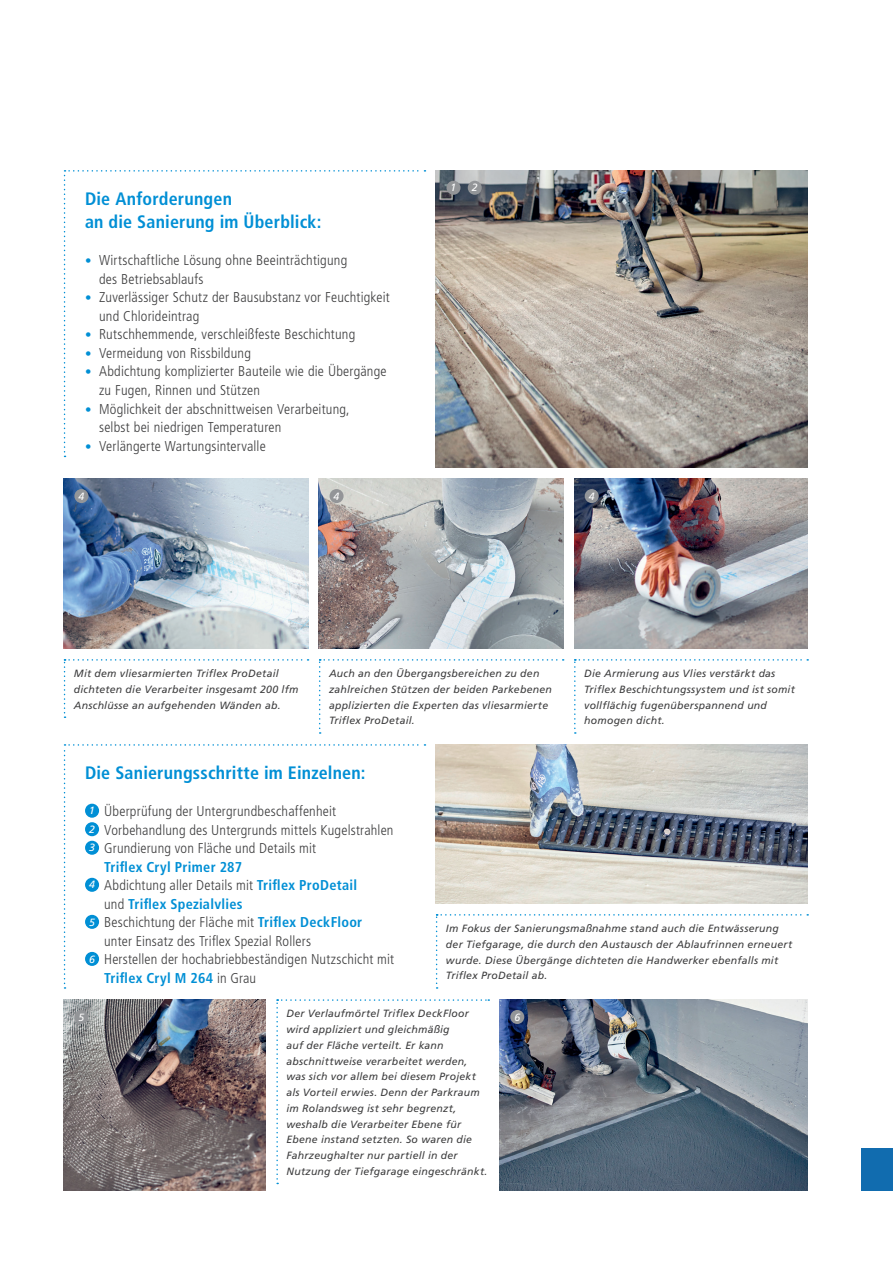
<style>
.page{position:relative;width:893px;height:1263px;background:#fff}
.page>*{position:absolute;margin:0;border:0;box-sizing:border-box;transform-origin:0 0}
.t1{font:700 condensed 18px/23.4px "Frutiger LT Pro";letter-spacing:.01em;color:#008fd5}
.t2{font:300 condensed 14.25px/18.5px "Frutiger LT Pro";letter-spacing:.015em;color:#3e3e3f}
.t3{font:700 condensed 14.25px "Frutiger LT Pro";letter-spacing:.02em;color:#008fd5}
.t4{font:italic 10.5px/15.8px "Frutiger LT Pro";letter-spacing:.025em;color:#3e3e3f}
.t5{font:italic 10.5px "Frutiger LT Pro";color:#fff}
.s1{font-size:12.9px;color:#008fd5}
.s2{font-weight:400;font-style:italic;font-stretch:normal;font-size:10.5px;color:#fff}
.s3{font-weight:700;color:#008fd5}
.s4{font-weight:300;color:#3e3e3f}
</style>
<div class="page">
<svg style="left:64px;top:170px;width:361px;height:287px"></svg>
<div style="left:861px;top:1148px;width:32px;height:43px;background:#116caf"></div>
<svg style="left:64px;top:744px;width:361px;height:245px"></svg>
<svg style="left:64px;top:659px;width:245px;height:59px"></svg>
<img style="left:436px;top:170px;width:372px;height:298px">
<img style="left:64px;top:478px;width:244px;height:170px">
<img style="left:319px;top:478px;width:244px;height:170px">
<img style="left:574px;top:478px;width:234px;height:170px">
<img style="left:436px;top:744px;width:372px;height:160px">
<img style="left:64px;top:999px;width:202px;height:192px">
<img style="left:500px;top:999px;width:308px;height:192px">
<div style="left:446px;top:181px;width:14px;height:14px;background:#939598;border-radius:50%"></div>
<div style="left:468px;top:181px;width:14px;height:14px;background:#939598;border-radius:50%"></div>
<svg style="left:319px;top:659px;width:245px;height:75px"></svg>
<svg style="left:574px;top:659px;width:234px;height:75px"></svg>
<div style="left:74px;top:489px;width:14px;height:14px;background:#939598;border-radius:50%"></div>
<svg style="left:436px;top:914px;width:372px;height:75px"></svg>
<svg style="left:276px;top:999px;width:213px;height:185px"></svg>
<div style="left:330px;top:489px;width:14px;height:14px;background:#939598;border-radius:50%"></div>
<div style="left:585px;top:489px;width:14px;height:14px;background:#939598;border-radius:50%"></div>
<div style="left:74px;top:1010px;width:14px;height:14px;background:#939598;border-radius:50%"></div>
<div style="left:510px;top:1010px;width:14px;height:14px;background:#939598;border-radius:50%"></div>
<h1 class="t1" style="left:85px;top:187px;width:238px">Die Anforderungen<br>an die Sanierung im Überblick:</h1>
<h2 class="t2" style="left:99px;top:251px;width:250px;text-indent:-14px"><span class="s1">•</span> Wirtschaftliche Lösung ohne Beeinträchtigung des Betriebsablaufs</h2>
<h2 class="t2" style="left:99px;top:288px;width:292px;text-indent:-14px"><span class="s1">•</span> Zuverlässiger Schutz der Bausubstanz vor Feuchtigkeit und Chlorideintrag</h2>
<h2 class="t2" style="left:85px;top:325px;width:272px"><span class="s1">•</span> Rutschhemmende, verschleißfeste Beschichtung</h2>
<h2 class="t2" style="left:85px;top:344px;width:167px"><span class="s1">•</span> Vermeidung von Rissbildung</h2>
<h2 class="t2" style="left:99px;top:362px;width:289px;text-indent:-14px"><span class="s1">•</span> Abdichtung komplizierter Bauteile wie die Übergänge zu Fugen, Rinnen und Stützen</h2>
<h2 class="t2" style="left:99px;top:399px;width:252px;text-indent:-14px"><span class="s1">•</span> Möglichkeit der abschnittweisen Verarbeitung, selbst bei niedrigen Temperaturen</h2>
<h2 class="t2" style="left:85px;top:437px;width:182px"><span class="s1">•</span> Verlängerte Wartungsintervalle</h2>
<p class="t5" style="left:451px;top:182px;width:7px">1</p>
<p class="t5" style="left:472px;top:182px;width:7px">2</p>
<p class="t5" style="left:79px;top:490px;width:7px">4</p>
<p class="t5" style="left:334px;top:490px;width:7px">4</p>
<p class="t5" style="left:589px;top:490px;width:7px">4</p>
<p class="t4" style="left:74px;top:666px;width:226px">Mit dem vliesarmierten Triflex ProDetail dichteten die Verarbeiter insgesamt 200 lfm<br>Anschlüsse an aufgehenden Wänden ab.</p>
<p class="t4" style="left:329px;top:666px;width:224px">Auch an den Übergangsbereichen zu den zahlreichen Stützen der beiden Parkebenen applizierten die Experten das vliesarmierte Triflex ProDetail.</p>
<p class="t4" style="left:584px;top:666px;width:212px">Die Armierung aus Vlies verstärkt das Triflex Beschichtungssystem und ist somit vollflächig fugenüberspannend und homogen dicht.</p>
<h1 class="t1" style="left:85px;top:761px;width:282px">Die Sanierungsschritte im Einzelnen:</h1>
<h2 class="t2" style="left:89px;top:802px;width:249px"><span class="s2">1</span> Überprüfung der Untergrundbeschaffenheit</h2>
<h2 class="t2" style="left:89px;top:820px;width:306px"><span class="s2">2</span> Vorbehandlung des Untergrunds mittels Kugelstrahlen</h2>
<h2 class="t2" style="left:89px;top:839px;width:229px"><span class="s2">3</span> Grundierung von Fläche und Details mit</h2>
<h2 class="t3" style="left:104px;top:858px;width:139px">Triflex Cryl Primer 287</h2>
<h2 class="t2" style="left:89px;top:876px;width:270px"><span class="s2">4</span> Abdichtung aller Details mit <span class="s3">Triflex ProDetail</span></h2>
<h2 class="t3" style="left:104px;top:895px;width:140px"><span class="s4">und</span> Triflex Spezialvlies</h2>
<h2 class="t2" style="left:89px;top:913px;width:275px"><span class="s2">5</span> Beschichtung der Fläche mit <span class="s3">Triflex DeckFloor</span></h2>
<h2 class="t2" style="left:104px;top:932px;width:208px">unter Einsatz des Triflex Spezial Rollers</h2>
<h2 class="t2" style="left:89px;top:950px;width:307px"><span class="s2">6</span> Herstellen der hochabriebbeständigen Nutzschicht mit</h2>
<h2 class="t3" style="left:104px;top:969px;width:154px">Triflex Cryl M 264 <span class="s4">in Grau</span></h2>
<p class="t4" style="left:446px;top:921px;width:348px">Im Fokus der Sanierungsmaßnahme stand auch die Entwässerung der Tiefgarage, die durch den Austausch der Ablaufrinnen erneuert wurde. Diese Übergänge dichteten die Handwerker ebenfalls mit Triflex ProDetail ab.</p>
<p class="t4" style="left:286px;top:1006px;width:202px">Der Verlaufmörtel Triflex DeckFloor wird appliziert und gleichmäßig<br>auf der Fläche verteilt. Er kann abschnittweise verarbeitet werden, was sich vor allem bei diesem Projekt als Vorteil erwies. Denn der Parkraum im Rolandsweg ist sehr begrenzt, weshalb die Verarbeiter Ebene für Ebene instand setzten. So waren die Fahrzeughalter nur partiell in der Nutzung der Tiefgarage eingeschränkt.</p>
<p class="t5" style="left:79px;top:1011px;width:7px">5</p>
<p class="t5" style="left:514px;top:1011px;width:7px">6</p>
</div>
